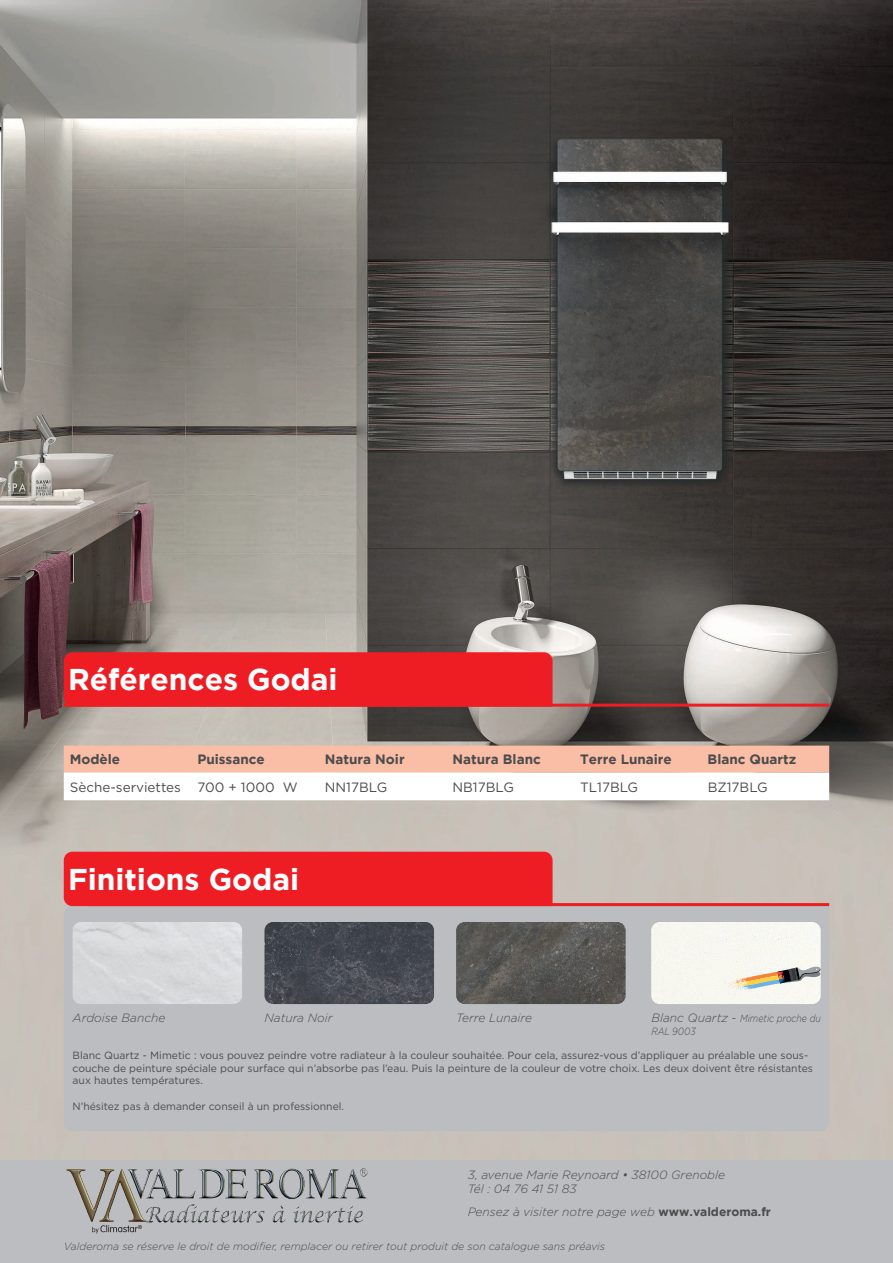
<style>
.page{position:relative;width:893px;height:1263px;background:#fff}
.page>*{position:absolute;margin:0;border:0;box-sizing:border-box;transform-origin:0 0}
.t1{font:700 30px "Gotham";color:#fff}
.t2{font:700 13.5px "Gotham";color:#4b4c4d}
.t3{font:13.5px "Gotham";color:#4b4c4d}
.t4{font:italic 300 12px/14.4px "Gotham";color:#4b4c4d}
.t5{font:10.5px/12.6px "Gotham";color:#4b4c4d}
.t6{font:italic 300 10.5px "Gotham";color:#4b4c4d}
.t7{font:italic 300 10.5px/12.6px "Gotham";color:#4b4c4d;scale:.84 1}
.s1{font-size:12px}
.s2{font-weight:700;font-style:normal}
</style>
<div class="page">
<img style="left:0;top:0;width:893px;height:1160px">
<div style="left:64px;top:906px;width:765px;height:225px;background:#bcbdc0"></div>
<img style="left:264px;top:922px;width:170px;height:82px">
<img style="left:456px;top:922px;width:170px;height:82px">
<div style="left:651px;top:922px;width:170px;height:82px;background:#f7f7f1"></div>
<img style="left:73px;top:922px;width:169px;height:82px">
<div style="left:64px;top:852px;width:489px;height:54px;background:#ee1d23"></div>
<hr style="left:88px;top:903px;width:741px;height:3px;background:#ee1d23">
<svg style="left:742px;top:967px;width:79px;height:20px"></svg>
<svg style="left:64px;top:746px;width:765px;height:54px"></svg>
<div style="left:64px;top:652px;width:489px;height:52px;background:#ee1d23"></div>
<hr style="left:64px;top:704px;width:765px;height:3px;background:#ee1d23">
<div style="left:0;top:1160px;width:893px;height:103px;background:#bcbdc0"></div>
<img style="left:147px;top:1168px;width:220px;height:31px">
<img style="left:66px;top:1169px;width:81px;height:53px">
<img style="left:146px;top:1205px;width:217px;height:17px">
<svg style="left:92px;top:1225px;width:50px;height:9px"></svg>
<svg style="left:359px;top:1168px;width:9px;height:8px"></svg>
<h1 class="t1" style="left:68px;top:662px;width:271px">Références Godai</h1>
<p class="t2" style="left:70px;top:751px;width:52px">Modèle</p>
<p class="t2" style="left:197px;top:751px;width:69px">Puissance</p>
<p class="t2" style="left:325px;top:751px;width:81px">Natura Noir</p>
<p class="t2" style="left:452px;top:751px;width:90px">Natura Blanc</p>
<p class="t2" style="left:580px;top:751px;width:93px">Terre Lunaire</p>
<p class="t2" style="left:708px;top:751px;width:90px">Blanc Quartz</p>
<p class="t3" style="left:70px;top:778px;width:230px">Sèche-serviettes 700 + 1000 W</p>
<p class="t3" style="left:325px;top:778px;width:64px">NN17BLG</p>
<p class="t3" style="left:452px;top:778px;width:63px">NB17BLG</p>
<p class="t3" style="left:580px;top:778px;width:60px">TL17BLG</p>
<p class="t3" style="left:708px;top:778px;width:62px">BZ17BLG</p>
<h1 class="t1" style="left:68px;top:862px;width:233px">Finitions Godai</h1>
<p class="t4" style="left:73px;top:1010px;width:94px">Ardoise Banche</p>
<p class="t4" style="left:264px;top:1010px;width:70px">Natura Noir</p>
<p class="t4" style="left:456px;top:1010px;width:78px">Terre Lunaire</p>
<p class="t7" style="left:651px;top:1012px;width:203px"><span class="s1">Blanc Quartz -</span> Mimetic proche du<br>RAL 9003</p>
<p class="t5" style="left:73px;top:1049px;width:742px">Blanc Quartz - Mimetic : vous pouvez peindre votre radiateur à la couleur souhaitée. Pour cela, assurez-vous d’appliquer au préalable une sous&shy;couche de peinture spéciale pour surface qui n’absorbe pas l’eau. Puis la peinture de la couleur de votre choix. Les deux doivent être résistantes aux hautes températures.</p>
<p class="t5" style="left:73px;top:1099px;width:273px">N’hésitez pas à demander conseil à un professionnel.</p>
<p class="t4" style="left:468px;top:1167px;width:259px">3, avenue Marie Reynoard • 38100 Grenoble<br>Tél : 04 76 41 51 83</p>
<p class="t4" style="left:468px;top:1204px;width:305px">Pensez à visiter notre page web <span class="s2">www.valderoma.fr</span></p>
<p class="t6" style="left:64px;top:1240px;width:543px">Valderoma se réserve le droit de modifier, remplacer ou retirer tout produit de son catalogue sans préavis</p>
</div>
